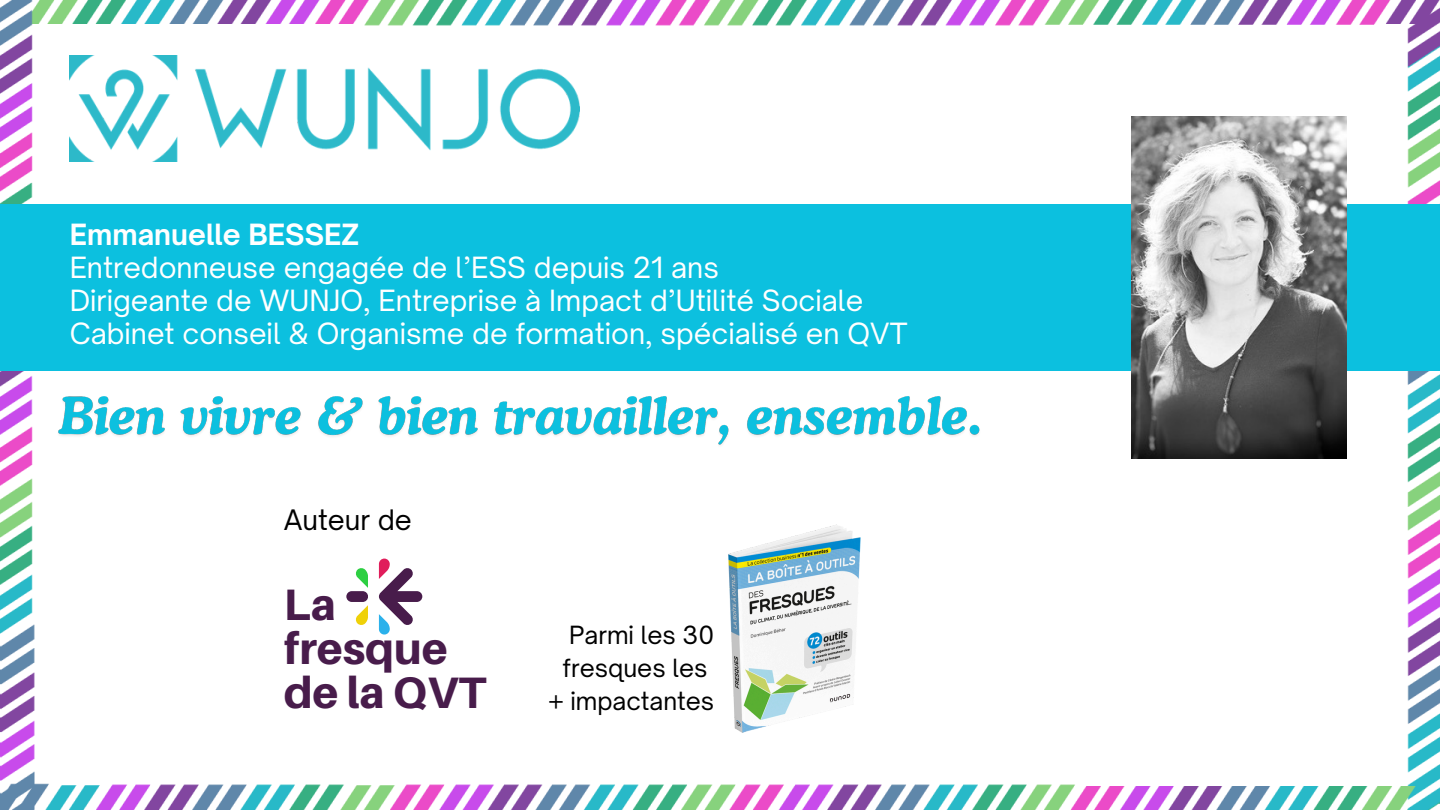
<style>
.page{position:relative;width:1440px;height:810px;background:#fff}
.page>*{position:absolute;margin:0;border:0;box-sizing:border-box;transform-origin:0 0}
.t1{font:800 44px/43.7px "Aileron";color:#481c4b}
.t2{font:28px/33px "Open Sauce One";color:#fff}
.t3{font:27px "Open Sauce One";color:#000}
.t4{font:24px/33px "Open Sauce One";color:#000}
.s1{font-weight:700}
</style>
<div class="page">
<img style="left:0;top:0;width:1440px;height:810px">
<div style="left:0;top:204px;width:1440px;height:167px;background:#0cc0df"></div>
<img style="left:1132px;top:117px;width:214px;height:341px">
<div style="left:346px;top:591px;width:22px;height:11px;background:#481c4b;border-radius:5px"></div>
<svg style="left:356px;top:568px;width:12px;height:20px"></svg>
<svg style="left:356px;top:605px;width:12px;height:20px"></svg>
<svg style="left:379px;top:559px;width:43px;height:76px"></svg>
<img style="left:70px;top:55px;width:510px;height:107px">
<img style="left:714px;top:515px;width:162px;height:230px">
<img style="left:54px;top:384px;width:929px;height:66px">
<p class="t2" style="left:70px;top:218px;width:839px"><span class="s1">Emmanuelle BESSEZ<br></span>Entredonneuse engagée de l’ESS depuis 21 ans<br>Dirigeante de WUNJO, Entreprise à Impact d’Utilité Sociale Cabinet conseil &amp; Organisme de formation, spécialisé en QVT</p>
<h1 class="t3" style="left:284px;top:503px;width:130px">Auteur de</h1>
<h3 class="t1" style="left:284px;top:582px;width:204px">La fresque de la QVT</h3>
<p class="t4" style="left:563px;top:619px;width:153px">Parmi les 30 fresques les</p>
<p class="t4" style="left:548px;top:685px;width:167px">+ impactantes</p>
</div>
